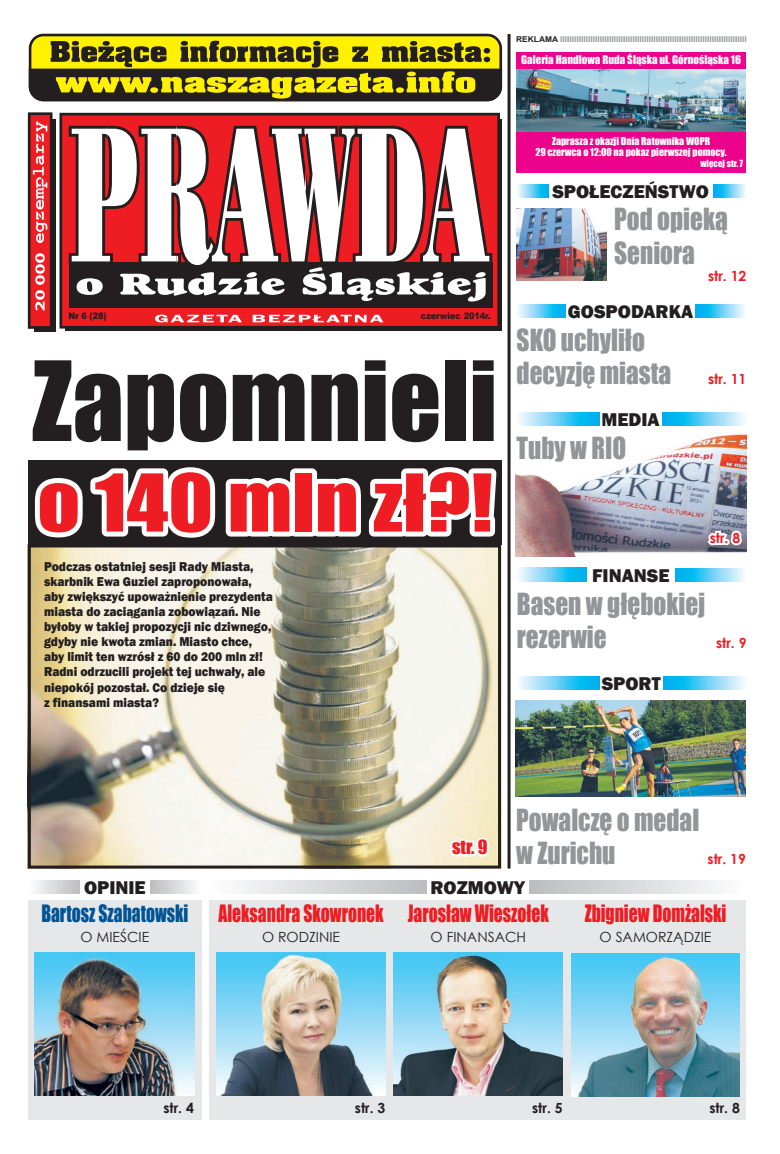
<style>
.page{position:relative;width:780px;height:1154px;background:#fff}
.page>*{position:absolute;margin:0;border:0;box-sizing:border-box;transform-origin:0 0}
.t1{font:102px "Impact";color:#231f20}
.t2{font:73.6px "Impact";color:#ee1d23;scale:1.13 1}
.t3{font:28px/33.6px "Impact";color:#939598;scale:.9 1}
.t4{font:22px "Impact";color:#ee1d23;scale:.8 1}
.t5{font:22px "Impact";color:#005495;scale:.8 1}
.t6{font:800 19px "Franklin Gothic";color:#231f20}
.t7{font:18px "Impact";color:#ee1d23}
.t8{font:14px "Century Gothic";color:#231f20}
.t9{font:700 14px "Century Gothic";color:#ee1d23}
.t10{font:700 14px "Century Gothic";color:#231f20}
.t11{font:800 13.2px/15.1px "Franklin Gothic";color:#231f20;scale:.92 1}
.t12{font:11px "Impact";color:#fff}
.t13{font:10px/11px "Impact";color:#fff;text-align:center}
.t14{font:900 9px "Arial";color:#231f20;scale:.9 1}
.t15{font:9px "Impact";color:#fff}
.t16{font:700 8px "Arial";color:#939598;scale:1.05 1}
.s1{color:#231f20}
</style>
<div class="page">
<div style="left:210px;top:901px;width:536px;height:219px;background:#e6e7e9"></div>
<div style="left:61px;top:114px;width:437px;height:213px;background:#ee1d23"></div>
<div style="left:59px;top:113px;width:441px;height:215px;border:3px solid #231f20"></div>
<div style="left:69px;top:262px;width:423px;height:46px;background:#231f20"></div>
<div style="left:34px;top:119px;width:22px;height:212px;background:#231f20"></div>
<div style="left:28px;top:112px;width:24px;height:217px;background:#ee1d23;border:3px solid #231f20"></div>
<svg style="left:33px;top:121px;width:14px;height:122px"></svg>
<svg style="left:155px;top:315px;width:228px;height:7px"></svg>
<svg style="left:69px;top:126px;width:423px;height:175px"></svg>
<svg style="left:35px;top:253px;width:10px;height:57px"></svg>
<div style="left:30px;top:35px;width:470px;height:65px;background:#fff101;border-radius:13px"></div>
<div style="left:29px;top:34px;width:473px;height:67px;border:3px solid #231f20;border-radius:13px"></div>
<svg style="left:29px;top:41px;width:473px;height:60px"></svg>
<hr style="left:507px;top:34px;width:3px;height:834px;background:#231f20">
<img style="left:32px;top:548px;width:465px;height:316px">
<div style="left:28px;top:544px;width:473px;height:324px;border:3px solid #231f20"></div>
<svg style="left:447px;top:830px;width:45px;height:36px"></svg>
<div style="left:28px;top:460px;width:474px;height:84px;background:#231f20"></div>
<svg style="left:27px;top:467px;width:272px;height:78px"></svg>
<div style="left:290px;top:468px;width:27px;height:68px;border:10px solid #fff"></div>
<svg style="left:308px;top:467px;width:189px;height:70px"></svg>
<svg style="left:518px;top:184px;width:30px;height:13px"></svg>
<svg style="left:518px;top:304px;width:47px;height:13px"></svg>
<svg style="left:695px;top:304px;width:50px;height:13px"></svg>
<svg style="left:238px;top:880px;width:188px;height:13px;background:#d7d8da"></svg>
<img style="left:217px;top:952px;width:168px;height:143px">
<div style="left:516px;top:52px;width:230px;height:120px;background:#ed028c"></div>
<img style="left:516px;top:69px;width:230px;height:62px">
<img style="left:516px;top:208px;width:90px;height:72px">
<svg style="left:529px;top:880px;width:189px;height:13px;background:#d7d8da"></svg>
<div style="left:28px;top:901px;width:173px;height:219px;background:#e6e7e9"></div>
<svg style="left:35px;top:880px;width:44px;height:13px"></svg>
<svg style="left:150px;top:880px;width:45px;height:13px"></svg>
<img style="left:394px;top:952px;width:168px;height:143px">
<img style="left:571px;top:953px;width:168px;height:143px">
<img style="left:35px;top:952px;width:159px;height:143px">
<svg style="left:713px;top:184px;width:33px;height:13px"></svg>
<svg style="left:519px;top:412px;width:80px;height:13px"></svg>
<svg style="left:662px;top:412px;width:83px;height:13px"></svg>
<img style="left:515px;top:434px;width:231px;height:122px">
<svg style="left:704px;top:527px;width:41px;height:27px"></svg>
<svg style="left:675px;top:568px;width:69px;height:13px"></svg>
<svg style="left:518px;top:568px;width:68px;height:13px"></svg>
<img style="left:515px;top:700px;width:230px;height:96px">
<svg style="left:519px;top:676px;width:80px;height:13px"></svg>
<svg style="left:663px;top:676px;width:82px;height:13px"></svg>
<p class="t16" style="left:516px;top:33px;width:221px"><span class="s1">REKLAMA</span> IIIIIIIIIIIIIIIIIIIIIIIIIIIIIIIIIIIIIIIIIIIIIIIIIIIIIIIIIIIIIIIIIIIIIIIIIIIIIIII</p>
<p class="t12" style="left:521px;top:51px;width:221px">Galeria Handlowa Ruda Śląska ul. Górnośląska 16</p>
<p class="t14" style="left:68px;top:309px;width:44px">Nr 6 (28)</p>
<p class="t14" style="left:421px;top:309px;width:79px">czerwiec 2014r.</p>
<h1 class="t1" style="left:32px;top:322px;width:466px">Zapomnieli</h1>
<h2 class="t2" style="left:37px;top:445px;width:404px">o 140 mln zł?!</h2>
<p class="t11" style="left:44px;top:559px;width:250px">Podczas ostatniej sesji Rady miasta, skarbnik Ewa Guziel zaproponowała, aby zwiększyć upoważnienie prezydenta miasta do zaciągania zobowiązań. Nie byłoby w takiej propozycji nic dziwnego, gdyby nie kwota zmian. miasto chce, aby limit ten wzrósł z 60 do 200 mln zł!<br>Radni odrzucili projekt tej uchwały, ale niepokój pozostał. co dzieje się<br>z finansami miasta?</p>
<p class="t13" style="left:535px;top:136px;width:193px">Zaprasza z okazji dnia Ratownika WOPR<br>29 czerwca o 12:00 na pokaz pierwszej pomocy.</p>
<p class="t15" style="left:700px;top:157px;width:44px">więcej str. 7</p>
<h3 class="t3" style="left:614px;top:202px;width:128px">Pod opieką<br>Seniora</h3>
<p class="t9" style="left:708px;top:265px;width:40px">str. 12</p>
<h3 class="t6" style="left:552px;top:179px;width:158px">SPOłEcZEŃStWO</h3>
<h3 class="t6" style="left:568px;top:299px;width:127px">GOSPODARKA</h3>
<h3 class="t3" style="left:516px;top:322px;width:173px">SKO uchyliło decyzję miasta</h3>
<h3 class="t6" style="left:601px;top:407px;width:60px">mEDIA</h3>
<h3 class="t3" style="left:516px;top:430px;width:123px">Tuby w RIO</h3>
<p class="t9" style="left:708px;top:368px;width:40px">str. 11</p>
<h3 class="t6" style="left:592px;top:563px;width:79px">FINANSE</h3>
<p class="t9" style="left:709px;top:527px;width:32px">str. 8</p>
<h3 class="t3" style="left:517px;top:586px;width:211px">Basen w głębokiej rezerwie</h3>
<h3 class="t6" style="left:601px;top:672px;width:61px">SPORt</h3>
<p class="t9" style="left:716px;top:632px;width:32px">str. 9</p>
<h3 class="t7" style="left:452px;top:833px;width:37px">str. 9</h3>
<h3 class="t3" style="left:516px;top:802px;width:205px">Powalczę o medal w Zurichu</h3>
<p class="t9" style="left:707px;top:848px;width:40px">str. 19</p>
<h3 class="t6" style="left:84px;top:875px;width:63px">OPINIE</h3>
<h3 class="t5" style="left:41px;top:896px;width:185px">Bartosz Szabatowski</h3>
<p class="t8" style="left:81px;top:927px;width:70px">O MIEŚCIE</p>
<h3 class="t4" style="left:218px;top:896px;width:208px">Aleksandra Skowronek</h3>
<p class="t8" style="left:262px;top:927px;width:80px">O RODZINIE</p>
<h3 class="t6" style="left:430px;top:875px;width:96px">ROZmOWy</h3>
<h3 class="t4" style="left:407px;top:896px;width:178px">Jarosław Wieszołek</h3>
<p class="t8" style="left:430px;top:927px;width:97px">O FINANSACH</p>
<h3 class="t4" style="left:584px;top:896px;width:179px">Zbigniew domżalski</h3>
<p class="t8" style="left:599px;top:927px;width:113px">O SAMORZĄDZIE</p>
<p class="t10" style="left:163px;top:1097px;width:32px">str. 4</p>
<p class="t10" style="left:355px;top:1097px;width:32px">str. 3</p>
<p class="t10" style="left:532px;top:1097px;width:32px">str. 5</p>
<p class="t10" style="left:709px;top:1097px;width:32px">str. 8</p>
</div>
